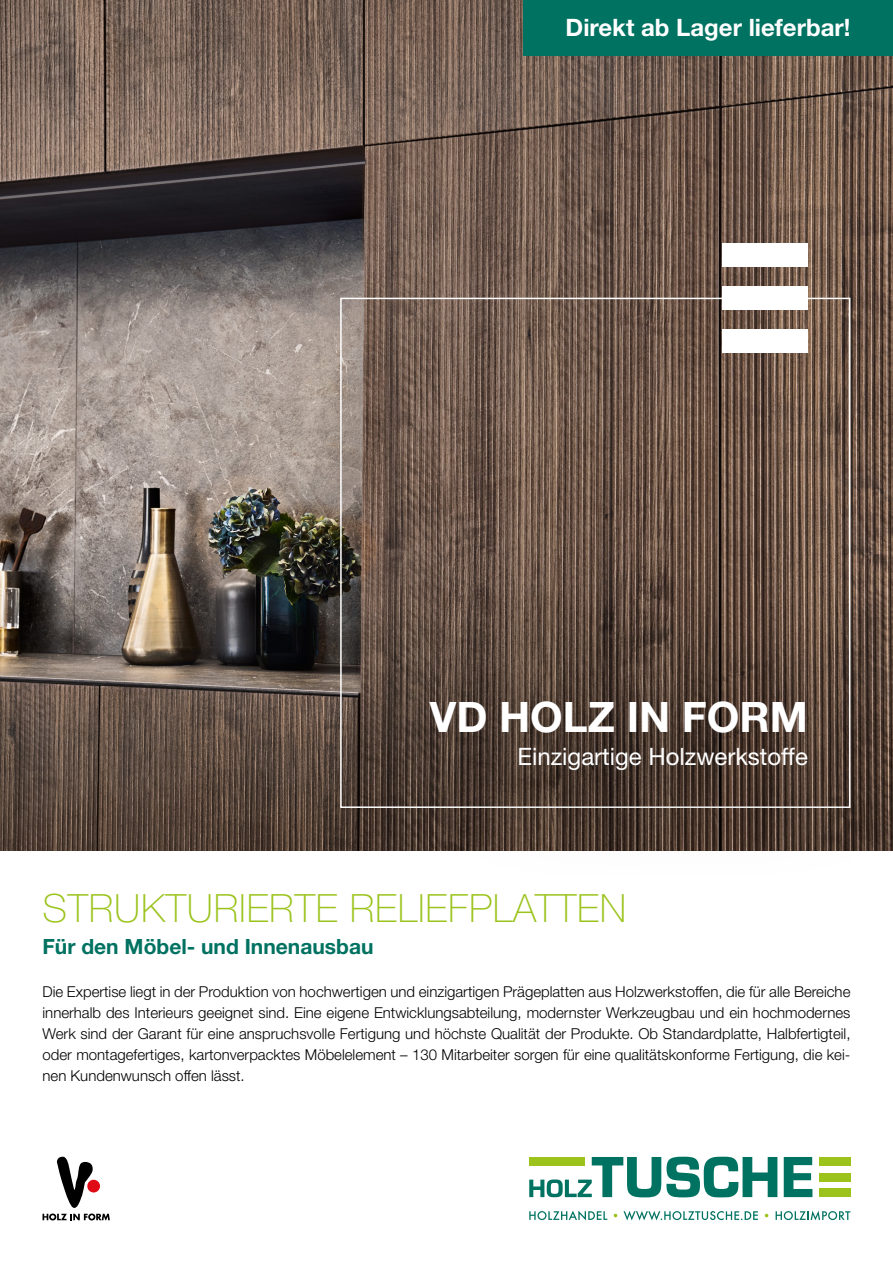
<style>
.page{position:relative;width:893px;height:1263px;background:#fff}
.page>*{position:absolute;margin:0;border:0;box-sizing:border-box;transform-origin:0 0}
.t1{font:700 42px "Helvetica Neue LT Std";color:#fff}
.t2{font:100 39px "Helvetica Neue LT Std";letter-spacing:.02em;color:#9bc31c}
.t3{font:24px "Helvetica Neue LT Std";color:#fff}
.t4{font:700 24px "Helvetica Neue LT Std";color:#fff}
.t5{font:700 21px "Helvetica Neue LT Std";color:#007261}
.t6{font:300 15px/21px "Helvetica Neue LT Std";color:#000;text-align:justify}
</style>
<div class="page">
<img style="left:0;top:0;width:893px;height:850px">
<svg style="left:338px;top:599px;width:555px;height:252px;background:#554339"></svg>
<div style="left:523px;top:0;width:370px;height:55px;background:#007261"></div>
<div style="left:723px;top:243px;width:85px;height:23px;background:#fff"></div>
<div style="left:723px;top:286px;width:85px;height:23px;background:#fff"></div>
<div style="left:723px;top:329px;width:85px;height:23px;background:#fff"></div>
<svg style="left:529px;top:1211px;width:78px;height:9px"></svg>
<svg style="left:623px;top:1211px;width:135px;height:9px"></svg>
<svg style="left:776px;top:1210px;width:74px;height:10px"></svg>
<svg style="left:784px;top:1157px;width:28px;height:40px"></svg>
<div style="left:819px;top:1157px;width:31px;height:8px;background:#9bc31c"></div>
<div style="left:819px;top:1173px;width:31px;height:8px;background:#9bc31c"></div>
<div style="left:819px;top:1188px;width:31px;height:9px;background:#9bc31c"></div>
<svg style="left:529px;top:1157px;width:248px;height:40px"></svg>
<svg style="left:43px;top:1157px;width:67px;height:63px"></svg>
<h3 class="t4" style="left:566px;top:13px;width:286px">Direkt ab Lager lieferbar!</h3>
<h1 class="t1" style="left:430px;top:691px;width:380px">VD HOLZ IN FORM</h1>
<h3 class="t3" style="left:517px;top:743px;width:292px">Einzigartige Holzwerkstoffe</h3>
<h2 class="t2" style="left:43px;top:886px;width:585px">STRUKTURIERTE RELIEFPLATTEN</h2>
<h3 class="t5" style="left:43px;top:933px;width:332px">Für den Möbel- und Innenausbau</h3>
<p class="t6" style="left:43px;top:981px;width:809px">Die Expertise liegt in der Produktion von hochwertigen und einzigartigen Prägeplatten aus Holzwerkstoffen, die für alle Bereiche innerhalb des Interieurs geeignet sind. Eine eigene Entwicklungsabteilung, modernster Werkzeugbau und ein hochmodernes Werk sind der Garant für eine anspruchsvolle Fertigung und höchste Qualität der Produkte. Ob Standardplatte, Halbfertigteil, oder montagefertiges, kartonverpacktes Möbelelement – 130 Mitarbeiter sorgen für eine qualitätskonforme Fertigung, die kei&shy;nen Kundenwunsch offen lässt.</p>
</div>
